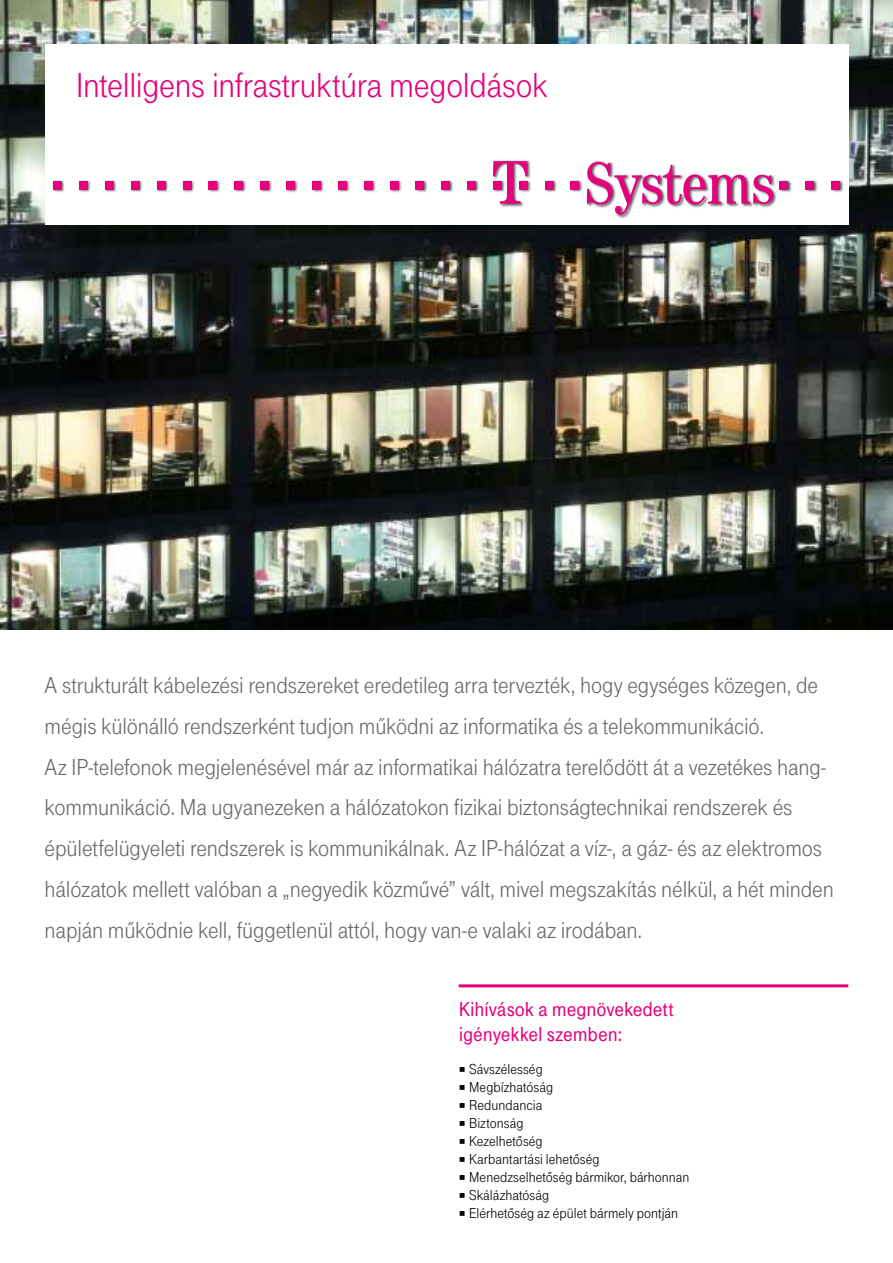
<style>
.page{position:relative;width:893px;height:1263px;background:#fff}
.page>*{position:absolute;margin:0;border:0;box-sizing:border-box;transform-origin:0 0}
.t1{font:36px "Tele Grotesk H Norm";letter-spacing:-.01em;color:#e5007d}
.t2{font:24px/40.8px "Tele Grotesk H Norm";letter-spacing:-.005em;color:#6a6a69}
.t3{font:21px/25.2px "Tele Grotesk H Halb";letter-spacing:-.005em;color:#e5007d}
.t4{font:15px/18px "Tele Grotesk H Norm";letter-spacing:.005em;color:#000}
</style>
<div class="page">
<img style="left:0;top:0;width:893px;height:629px">
<hr style="left:459px;top:984px;width:389px;height:3px;background:#e5007d">
<div style="left:45px;top:45px;width:803px;height:180px;background:#fff"></div>
<img style="left:52px;top:160px;width:792px;height:58px">
<div style="left:53px;top:181px;width:9px;height:8px;background:#e5007d"></div>
<div style="left:79px;top:181px;width:9px;height:8px;background:#e5007d"></div>
<div style="left:105px;top:181px;width:9px;height:8px;background:#e5007d"></div>
<div style="left:131px;top:181px;width:9px;height:8px;background:#e5007d"></div>
<div style="left:157px;top:181px;width:9px;height:8px;background:#e5007d"></div>
<div style="left:183px;top:181px;width:8px;height:8px;background:#e5007d"></div>
<div style="left:209px;top:181px;width:8px;height:8px;background:#e5007d"></div>
<div style="left:235px;top:181px;width:8px;height:8px;background:#e5007d"></div>
<div style="left:260px;top:181px;width:9px;height:8px;background:#e5007d"></div>
<div style="left:286px;top:181px;width:9px;height:8px;background:#e5007d"></div>
<div style="left:312px;top:181px;width:9px;height:8px;background:#e5007d"></div>
<div style="left:338px;top:181px;width:9px;height:8px;background:#e5007d"></div>
<div style="left:364px;top:181px;width:9px;height:8px;background:#e5007d"></div>
<div style="left:390px;top:181px;width:8px;height:8px;background:#e5007d"></div>
<div style="left:416px;top:181px;width:8px;height:8px;background:#e5007d"></div>
<div style="left:441px;top:181px;width:9px;height:8px;background:#e5007d"></div>
<div style="left:467px;top:181px;width:9px;height:8px;background:#e5007d"></div>
<svg style="left:493px;top:161px;width:35px;height:43px"></svg>
<div style="left:519px;top:181px;width:9px;height:8px;background:#e5007d"></div>
<div style="left:545px;top:181px;width:8px;height:8px;background:#e5007d"></div>
<svg style="left:587px;top:162px;width:186px;height:53px"></svg>
<div style="left:571px;top:181px;width:8px;height:8px;background:#e5007d"></div>
<div style="left:779px;top:181px;width:9px;height:8px;background:#e5007d"></div>
<div style="left:805px;top:181px;width:9px;height:8px;background:#e5007d"></div>
<div style="left:831px;top:181px;width:9px;height:8px;background:#e5007d"></div>
<h1 class="t1" style="left:76px;top:65px;width:473px">Intelligens infrastruktúra megoldások</h1>
<p class="t2" style="left:45px;top:665px;width:791px">A strukturált kábelezési rendszereket eredetileg arra tervezték, hogy egységes közegen, de mégis különálló rendszerként tudjon működni az informatika és a telekommunikáció.<br>Az IP-telefonok megjelenésével már az informatikai hálózatra terelődött át a vezetékes hang&shy;kommunikáció. Ma ugyanezeken a hálózatokon fizikai biztonságtechnikai rendszerek és épületfelügyeleti rendszerek is kommunikálnak. Az IP-hálózat a víz-, a gáz- és az elektromos hálózatok mellett valóban a „negyedik közművé” vált, mivel megszakítás nélkül, a hét minden napján működnie kell, függetlenül attól, hogy van-e valaki az irodában.</p>
<p class="t3" style="left:459px;top:997px;width:217px">Kihívások a megnövekedett igényekkel szemben:</p>
<p class="t4" style="left:459px;top:1060px;width:232px">¦ Sávszélesség<br>¦ Megbízhatóság<br>¦ Redundancia<br>¦ Biztonság<br>¦ Kezelhetőség<br>¦ Karbantartási lehetőség<br>¦ Menedzselhetőség bármikor, bárhonnan ¦ Skálázhatóság<br>¦ Elérhetőség az épület bármely pontján</p>
</div>
